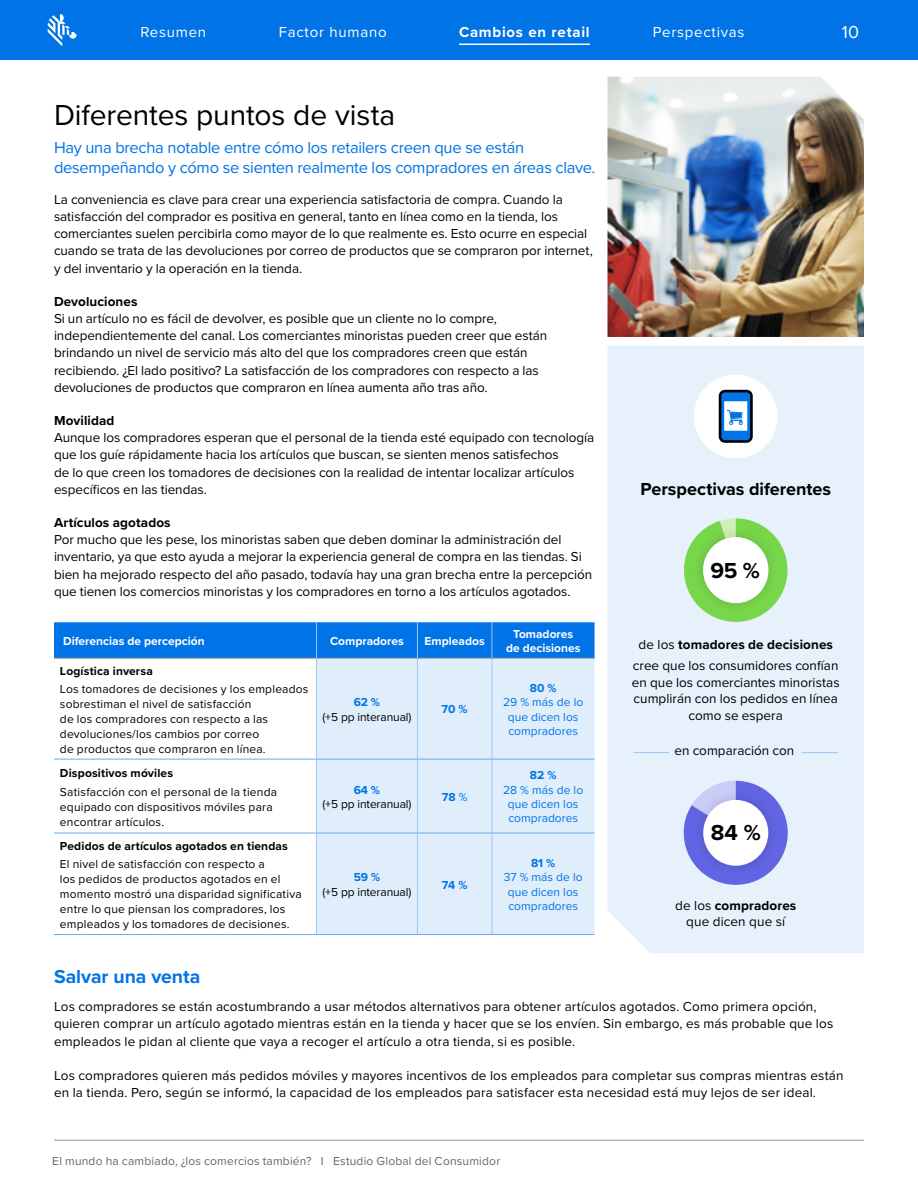
<style>
.page{position:relative;width:918px;height:1188px;background:#fff}
.page>*{position:absolute;margin:0;border:0;box-sizing:border-box;transform-origin:0 0}
.t1{font:30px "Proxima Nova";letter-spacing:-.005em;color:#000}
.t2{font:700 22.5px "Proxima Nova";color:#000101}
.t3{font:700 19.5px "Proxima Nova";letter-spacing:-.005em;color:#0073e6}
.t4{font:700 18px "Proxima Nova";letter-spacing:-.005em;color:#000101}
.t5{font:18px "Proxima Nova";color:#fff}
.t6{font:16.5px/19.8px "Proxima Nova";letter-spacing:-.02em;color:#0073e6}
.t7{font:15px "Proxima Nova";letter-spacing:.05em;color:#fff}
.t8{font:700 15px "Proxima Nova";letter-spacing:.05em;color:#fff}
.t9{font:13.5px/17.2px "Proxima Nova";color:#000101}
.t10{font:700 13.5px "Proxima Nova";letter-spacing:.01em;color:#000101}
.t11{font:12px/15px "Proxima Nova";letter-spacing:.015em;color:#000101}
.t12{font:12px/14.4px "Proxima Nova";color:#0073e6;text-align:center}
.t13{font:700 12px "Proxima Nova";letter-spacing:.015em;color:#000101}
.t14{font:12px "Proxima Nova";letter-spacing:.015em;color:#666}
.t15{font:700 12px/13.5px "Proxima Nova";color:#fff;text-align:center}
.t16{font:12px "Proxima Nova";letter-spacing:-.01em;color:#000}
.t17{font:700 12px "Proxima Nova";color:#0073e6}
.s1{font-weight:400}
.s2{font-weight:700}
.s3{color:#000}
.s4{font-weight:700;color:#000}
</style>
<div class="page">
<hr style="left:54px;top:1140px;width:810px;height:1px;background:#999">
<div style="left:608px;top:346px;width:256px;height:607px;background:#e6f1fc"></div>
<div style="left:694px;top:374px;width:84px;height:84px;background:#fff;border-radius:50%"></div>
<div style="left:54px;top:622px;width:541px;height:36px;background:#0073e6"></div>
<div style="left:317px;top:659px;width:278px;height:275px;background:#e0eefc"></div>
<hr style="left:316px;top:622px;width:1px;height:36px;background:#99c7f5">
<hr style="left:417px;top:622px;width:1px;height:36px;background:#99c7f5">
<hr style="left:492px;top:622px;width:1px;height:36px;background:#99c7f5">
<hr style="left:316px;top:658px;width:1px;height:101px;background:#99c7f5">
<hr style="left:417px;top:658px;width:1px;height:101px;background:#99c7f5">
<hr style="left:492px;top:658px;width:1px;height:101px;background:#99c7f5">
<hr style="left:316px;top:759px;width:1px;height:74px;background:#99c7f5">
<hr style="left:417px;top:759px;width:1px;height:74px;background:#99c7f5">
<hr style="left:492px;top:759px;width:1px;height:74px;background:#99c7f5">
<hr style="left:316px;top:833px;width:1px;height:101px;background:#99c7f5">
<hr style="left:417px;top:833px;width:1px;height:101px;background:#99c7f5">
<hr style="left:492px;top:833px;width:1px;height:101px;background:#99c7f5">
<hr style="left:54px;top:658px;width:262px;height:1px;background:#999">
<hr style="left:316px;top:658px;width:101px;height:1px;background:#999">
<hr style="left:417px;top:658px;width:75px;height:1px;background:#999">
<hr style="left:492px;top:658px;width:103px;height:1px;background:#999">
<hr style="left:54px;top:759px;width:262px;height:1px;background:#66abf0">
<hr style="left:316px;top:759px;width:101px;height:1px;background:#66abf0">
<hr style="left:417px;top:759px;width:75px;height:1px;background:#66abf0">
<hr style="left:492px;top:759px;width:103px;height:1px;background:#66abf0">
<hr style="left:54px;top:833px;width:262px;height:1px;background:#66abf0">
<hr style="left:316px;top:833px;width:101px;height:1px;background:#66abf0">
<hr style="left:417px;top:833px;width:75px;height:1px;background:#66abf0">
<hr style="left:492px;top:833px;width:103px;height:1px;background:#66abf0">
<hr style="left:54px;top:934px;width:262px;height:1px;background:#66abf0">
<hr style="left:316px;top:934px;width:101px;height:1px;background:#66abf0">
<hr style="left:417px;top:934px;width:75px;height:1px;background:#66abf0">
<hr style="left:492px;top:934px;width:103px;height:1px;background:#66abf0">
<svg style="left:684px;top:518px;width:103px;height:104px;background:#bee7bb"></svg>
<div style="left:692px;top:526px;width:87px;height:89px;background:#000;opacity:.15"></div>
<div style="left:703px;top:537px;width:66px;height:66px;background:#fff;border-radius:50%"></div>
<img style="left:608px;top:77px;width:256px;height:260px">
<hr style="left:633px;top:752px;width:36px;height:1px;background:#99c7f5">
<hr style="left:802px;top:752px;width:36px;height:1px;background:#99c7f5">
<svg style="left:684px;top:781px;width:104px;height:104px;background:#b5bdf2"></svg>
<div style="left:693px;top:789px;width:87px;height:87px;background:#000;opacity:.15"></div>
<div style="left:703px;top:800px;width:65px;height:66px;background:#fff;border-radius:50%"></div>
<svg style="left:719px;top:390px;width:34px;height:53px"></svg>
<div style="left:0;top:0;width:918px;height:60px;background:#0073e6"></div>
<svg style="left:48px;top:14px;width:29px;height:32px"></svg>
<hr style="left:459px;top:44px;width:131px;height:1px;background:#fff">
<p class="t7" style="left:141px;top:21px;width:67px">Resumen</p>
<p class="t7" style="left:279px;top:21px;width:109px">Factor humano</p>
<p class="t8" style="left:459px;top:21px;width:132px">Cambios en retail</p>
<p class="t7" style="left:653px;top:21px;width:93px">Perspectivas</p>
<h3 class="t5" style="left:842px;top:19px;width:19px">10</h3>
<h1 class="t1" style="left:54px;top:92px;width:343px">Diferentes puntos de vista</h1>
<p class="t6" style="left:54px;top:137px;width:543px">Hay una brecha notable entre cómo los retailers creen que se están desempeñando y cómo se sienten realmente los compradores en áreas clave.</p>
<p class="t9" style="left:54px;top:190px;width:540px">La conveniencia es clave para crear una experiencia satisfactoria de compra. Cuando la satisfacción del comprador es positiva en general, tanto en línea como en la tienda, los comerciantes suelen percibirla como mayor de lo que realmente es. Esto ocurre en especial cuando se trata de las devoluciones por correo de productos que se compraron por internet, y del inventario y la operación en la tienda.</p>
<p class="t10" style="left:54px;top:291px;width:85px">Devoluciones</p>
<p class="t9" style="left:54px;top:309px;width:495px">Si un artículo no es fácil de devolver, es posible que un cliente no lo compre, independientemente del canal. Los comerciantes minoristas pueden creer que están brindando un nivel de servicio más alto del que los compradores creen que están recibiendo. ¿El lado positivo? La satisfacción de los compradores con respecto a las devoluciones de productos que compraron en línea aumenta año tras año.</p>
<p class="t10" style="left:54px;top:410px;width:62px">Movilidad</p>
<p class="t9" style="left:54px;top:428px;width:542px">Aunque los compradores esperan que el personal de la tienda esté equipado con tecnología que los guíe rápidamente hacia los artículos que buscan, se sienten menos satisfechos<br>de lo que creen los tomadores de decisiones con la realidad de intentar localizar artículos específicos en las tiendas.</p>
<p class="t10" style="left:54px;top:512px;width:118px">Artículos agotados</p>
<p class="t9" style="left:54px;top:530px;width:540px">Por mucho que les pese, los minoristas saben que deben dominar la administración del inventario, ya que esto ayuda a mejorar la experiencia general de compra en las tiendas. Si bien ha mejorado respecto del año pasado, todavía hay una gran brecha entre la percepción que tienen los comercios minoristas y los compradores en torno a los artículos agotados.</p>
<p class="t15" style="left:63px;top:634px;width:143px">Diferencias de percepción</p>
<p class="t15" style="left:330px;top:634px;width:75px">Compradores</p>
<p class="t15" style="left:425px;top:634px;width:62px">Empleados</p>
<p class="t15" style="left:506px;top:627px;width:76px">Tomadores de decisiones</p>
<p class="t13" style="left:60px;top:662px;width:94px">Logística inversa</p>
<p class="t11" style="left:60px;top:681px;width:250px">Los tomadores de decisiones y los empleados sobrestiman el nivel de satisfacción<br>de los compradores con respecto a las devoluciones/los cambios por correo<br>de productos que compraron en línea.</p>
<p class="t17" style="left:530px;top:679px;width:28px">80 %</p>
<p class="t12" style="left:503px;top:694px;width:82px">29 % más de lo que dicen los compradores</p>
<p class="t17" style="left:354px;top:693px;width:28px">62 %</p>
<p class="t16" style="left:322px;top:708px;width:91px">(+5 pp interanual)</p>
<p class="t17" style="left:442px;top:700px;width:28px">70 %</p>
<p class="t13" style="left:60px;top:764px;width:115px">Dispositivos móviles</p>
<p class="t11" style="left:60px;top:784px;width:219px">Satisfacción con el personal de la tienda equipado con dispositivos móviles para encontrar artículos.</p>
<p class="t17" style="left:354px;top:781px;width:28px">64 %</p>
<p class="t16" style="left:322px;top:795px;width:91px">(+5 pp interanual)</p>
<p class="t13" style="left:60px;top:837px;width:230px">Pedidos de artículos agotados en tiendas</p>
<p class="t11" style="left:60px;top:856px;width:243px">El nivel de satisfacción con respecto a<br>los pedidos de productos agotados en el momento mostró una disparidad significativa entre lo que piensan los compradores, los empleados y los tomadores de decisiones.</p>
<p class="t17" style="left:354px;top:868px;width:28px">59 %</p>
<p class="t16" style="left:322px;top:883px;width:91px">(+5 pp interanual)</p>
<p class="t17" style="left:442px;top:788px;width:27px">78 <span class="s1">%</span></p>
<p class="t17" style="left:442px;top:876px;width:27px">74 %</p>
<p class="t17" style="left:530px;top:766px;width:28px">82 %</p>
<p class="t12" style="left:503px;top:782px;width:82px">28 % más de lo que dicen los compradores</p>
<p class="t17" style="left:531px;top:854px;width:26px">81 %</p>
<p class="t12" style="left:504px;top:870px;width:80px">37 % más de lo que dicen los compradores</p>
<h3 class="t4" style="left:641px;top:476px;width:192px">Perspectivas diferentes</h3>
<h2 class="t2" style="left:711px;top:554px;width:51px">95 %</h2>
<p class="t9" style="left:633px;top:633px;width:207px;line-height:21px;text-align:center">de los <span class="s2">tomadores de decisiones </span>cree que los consumidores confían</p>
<p class="t9" style="left:632px;top:673px;width:209px;line-height:16.5px;text-align:center">en que los comerciantes minoristas cumplirán con los pedidos en línea como se espera</p>
<p class="t9" style="left:674px;top:742px;width:121px">en comparación con</p>
<h2 class="t2" style="left:711px;top:816px;width:51px">84 %</h2>
<p class="t9" style="left:675px;top:896px;width:123px;line-height:16.5px;text-align:center"><span class="s3">de los</span> <span class="s4">compradores </span>que dicen que sí</p>
<h3 class="t3" style="left:54px;top:962px;width:148px">Salvar una venta</h3>
<p class="t9" style="left:54px;top:997px;width:781px">Los compradores se están acostumbrando a usar métodos alternativos para obtener artículos agotados. Como primera opción, quieren comprar un artículo agotado mientras están en la tienda y hacer que se los envíen. Sin embargo, es más probable que los empleados le pidan al cliente que vaya a recoger el artículo a otra tienda, si es posible.</p>
<p class="t9" style="left:54px;top:1066px;width:791px">Los compradores quieren más pedidos móviles y mayores incentivos de los empleados para completar sus compras mientras están en la tienda. Pero, según se informó, la capacidad de los empleados para satisfacer esta necesidad está muy lejos de ser ideal.</p>
<p class="t14" style="left:52px;top:1152px;width:450px">El mundo ha cambiado, ¿los comercios también? I Estudio Global del Consumidor</p>
</div>
